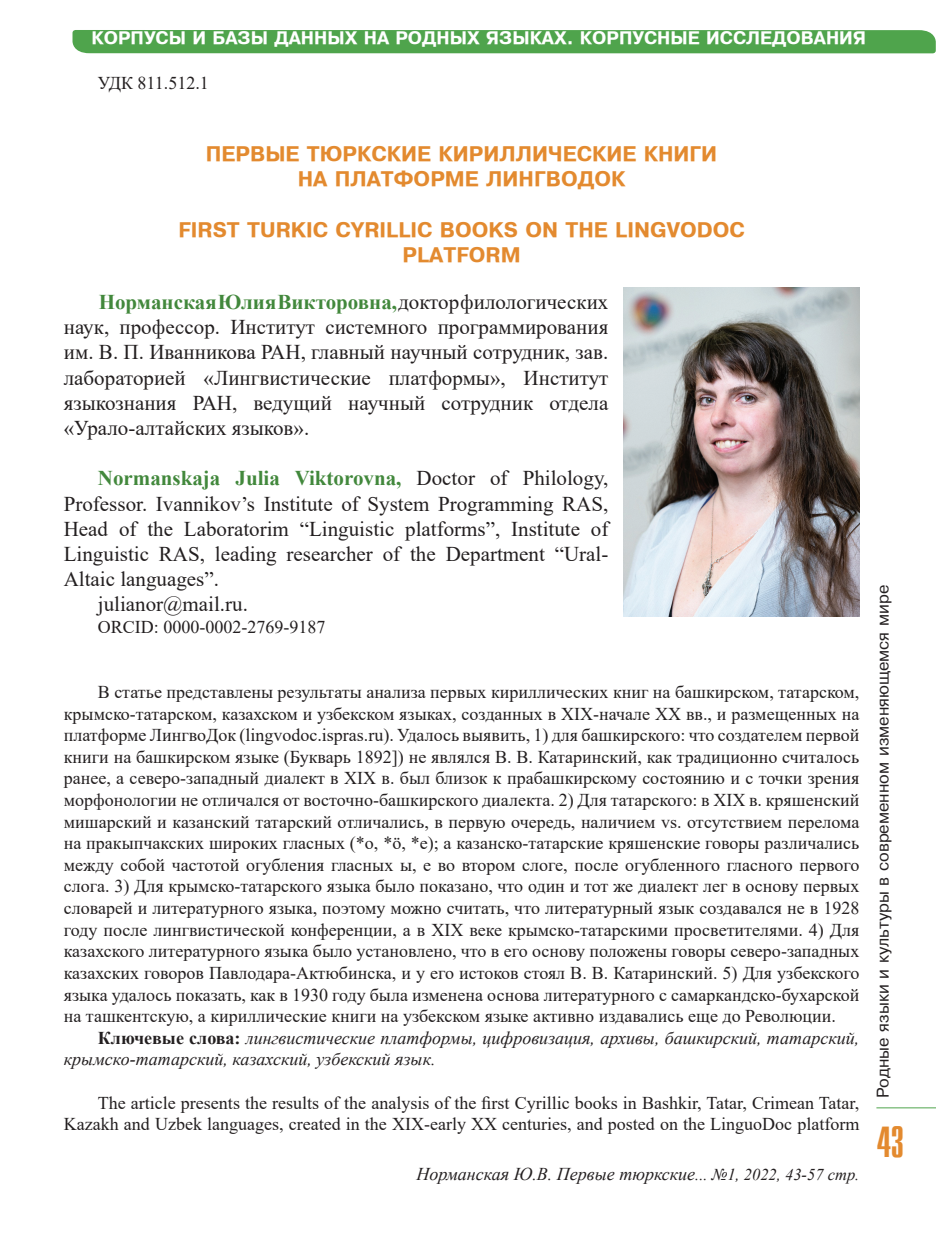
<style>
.page{position:relative;width:936px;height:1234px;background:#fff}
.page>*{position:absolute;margin:0;border:0;box-sizing:border-box;transform-origin:0 0}
.t1{font:36px "Compact Light Tuva";color:#e38a2f}
.t2{font:21px/25.2px "Times New Roman";color:#231f20;text-align:justify}
.t3{font:700 21px/25.2px "Tuv Pragmatica";color:#e38a2f;text-align:center}
.t4{font:700 21px "Times New Roman";color:#42883c}
.t5{font:18px/21.6px "Times New Roman";color:#231f20;text-align:justify}
.t6{font:italic 18px/21.6px "Times New Roman";color:#231f20}
.t7{font:700 18px "Tuv Pragmatica";color:#fff}
.t8{font:16.5px "Tuv Pragmatica";color:#231f20}
.s1{font-weight:700;color:#42883c}
.s2{font-weight:400;color:#231f20}
.s3{font-weight:700;font-style:normal}
.s4{font-size:16.5px}
</style>
<div class="page">
<hr style="left:876px;top:1107px;width:59px;height:1px;background:#4fa44c">
<div style="left:72px;top:30px;width:863px;height:23px;background:#4fa44c"></div>
<img style="left:623px;top:288px;width:236px;height:329px">
<p class="t7" style="left:91px;top:29px;width:776px">КОРПУСЫ И БАЗЫ ДАННЫХ НА РОДНЫХ ЯЗЫКАХ. КОРПУСНЫЕ ИССЛЕДОВАНИЯ</p>
<p class="t5" style="left:98px;top:72px;width:113px">УДК 811.512.1</p>
<p class="t3" style="left:206px;top:142px;width:513px">ПЕРВЫЕ ТЮРКСКИЕ КИРИЛЛИЧЕСКИЕ КНИГИ<br>НА ПЛАТФОРМЕ ЛИНГВОДОК</p>
<p class="t3" style="left:178px;top:217px;width:568px">FIRST TURKIC CYRILLIC BOOKS ON THE LINGVODOC<br>PLATFORM</p>
<p class="t2" style="left:64px;top:288px;width:546px;text-indent:35px"><span class="s1">Норманская Юлия Викторовна,</span> доктор филологических наук, профессор. Институт системного программирования им. В. П. Иванникова РАН, главный научный сотрудник, зав. лабораторией «Лингвистические платформы», Институт языкознания РАН, ведущий научный сотрудник отдела «Урало-алтайских языков».</p>
<p class="t4" style="left:98px;top:463px;width:512px">Normanskaja Julia Viktorovna, <span class="s2">Doctor of Philology,</span></p>
<p class="t2" style="left:64px;top:490px;width:546px">Professor. Ivannikov’s Institute of System Programming RAS,</p>
<p class="t2" style="left:64px;top:515px;width:546px">Head of the Laboratorim “Linguistic platforms”, Institute of</p>
<p class="t2" style="left:64px;top:540px;width:546px">Linguistic RAS, leading researcher of the Department “Ural-</p>
<p class="t2" style="left:64px;top:566px;width:157px">Altaic languages”.</p>
<p class="t2" style="left:98px;top:591px;width:152px">julianor@mail.ru.</p>
<p class="t5" style="left:98px;top:615px;width:229px">ORCID: 0000-0002-2769-9187</p>
<p class="t5" style="left:64px;top:680px;width:797px;text-indent:34px">В статье представлены результаты анализа первых кириллических книг на башкирском, татарском, крымско-татарском, казахском и узбекском языках, созданных в XIX-начале XX вв., и размещенных на платформе ЛингвоДок (lingvodoc.ispras.ru). Удалось выявить, 1) для башкирского: что создателем первой книги на башкирском языке (Букварь 1892]) не являлся В. В. Катаринский, как традиционно считалось ранее, а северо-западный диалект в XIX в. был близок к прабашкирскому состоянию и с точки зрения морфонологии не отличался от восточно-башкирского диалекта. 2) Для татарского: в XIX в. кряшенский мишарский и казанский татарский отличались, в первую очередь, наличием vs. отсутствием перелома на пракыпчакских широких гласных (*о, *ö, *e); а казанско-татарские кряшенские говоры различались между собой частотой огубления гласных ы, е во втором слоге, после огубленного гласного первого слога. 3) Для крымско-татарского языка было показано, что один и тот же диалект лег в основу первых словарей и литературного языка, поэтому можно считать, что литературный язык создавался не в 1928 году после лингвистической конференции, а в XIX веке крымско-татарскими просветителями. 4) Для казахского литературного языка было установлено, что в его основу положены говоры северо-западных казахских говоров Павлодара-Актюбинска, и у его истоков стоял В. В. Катаринский. 5) Для узбекского языка удалось показать, как в 1930 году была изменена основа литературного с самаркандско-бухарской на ташкентскую, а кириллические книги на узбекском языке активно издавались еще до Революции.</p>
<p class="t6" style="left:64px;top:1026px;width:797px;text-indent:34px"><span class="s3">Ключевые слова:</span> лингвистические платформы, цифровизация, архивы, башкирский, татарский, крымско-татарский, казахский, узбекский язык.</p>
<p class="t5" style="left:64px;top:1090px;width:797px;text-align:right">The article presents the results of the analysis of the first Cyrillic books in Bashkir, Tatar, Crimean Tatar,<br>Kazakh and Uzbek languages, created in the XIX-early XX centuries, and posted on the LinguoDoc platform</p>
<p class="t6" style="left:416px;top:1162px;width:444px">Норманская Ю.В. Первые тюркские<span class="s4">... №1, 2022, 43-57 стр.</span></p>
<p class="t8" style="left:874px;top:1097px;width:514px;rotate:-90deg">Родные языки и культуры в современном изменяющемся мире</p>
<h1 class="t1" style="left:876px;top:1120px;width:29px">43</h1>
</div>
